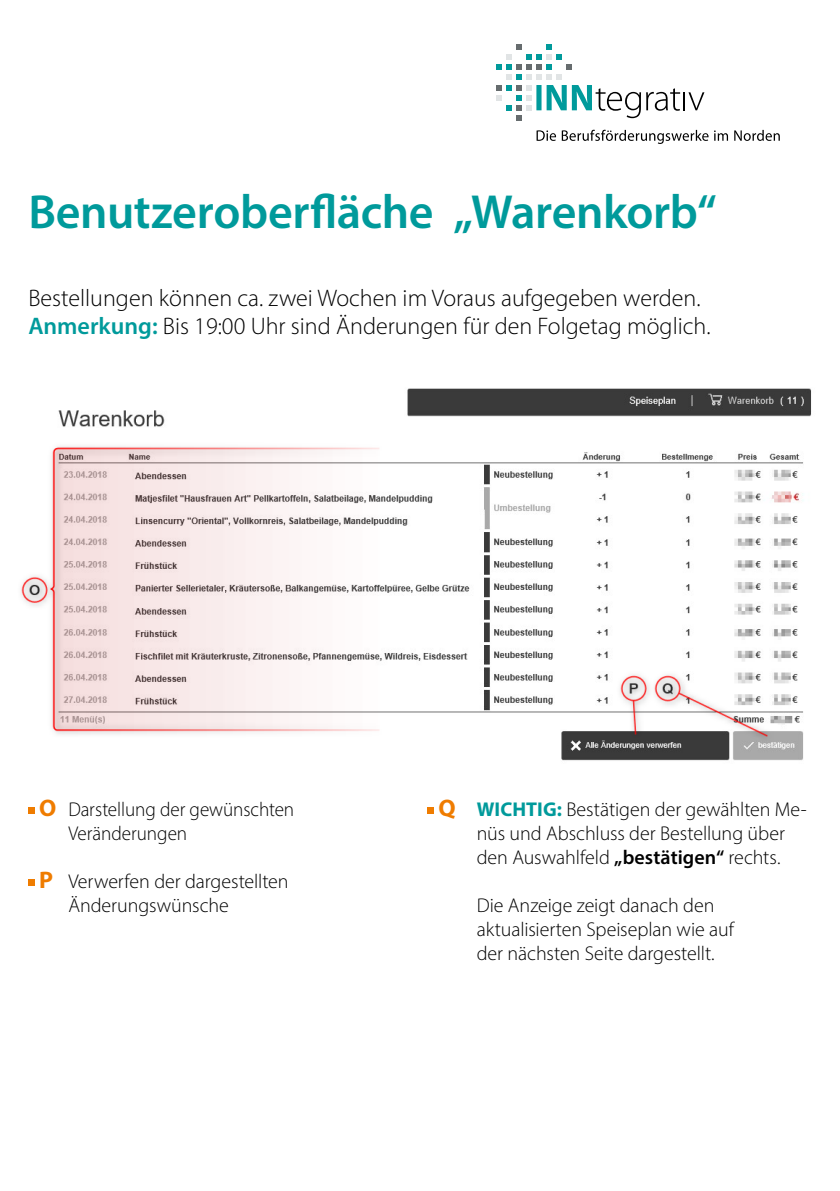
<style>
.page{position:relative;width:840px;height:1191px;background:#fff}
.page>*{position:absolute;margin:0;border:0;box-sizing:border-box;transform-origin:0 0}
.t1{font:600 48px "Myriad Pro";letter-spacing:-.01em;color:#009a9b}
.t2{font:300 24px/28px "Myriad Pro";color:#000}
.t3{font:700 24px "Myriad Pro";color:#ef7c00}
.t4{font:300 20px/24px "Myriad Pro";letter-spacing:-.005em;color:#000}
.t5{font:300 20px/24px "Myriad Pro";letter-spacing:-.005em;color:#000;scale:.96 1}
.s1{font-weight:600;color:#009a9b}
.s2{font-weight:700;font-size:24px;color:#ef7c00}
.s3{font-weight:700;color:#009a9b}
.s4{font-weight:600}
</style>
<div class="page">
<svg style="left:536px;top:130px;width:243px;height:14px"></svg>
<svg style="left:496px;top:45px;width:208px;height:75px"></svg>
<img style="left:21px;top:388px;width:791px;height:373px">
<svg style="left:28px;top:807px;width:6px;height:6px"></svg>
<svg style="left:28px;top:879px;width:6px;height:6px"></svg>
<svg style="left:427px;top:807px;width:6px;height:6px"></svg>
<h1 class="t1" style="left:28px;top:182px;width:689px">Benutzeroberfläche „Warenkorb“</h1>
<p class="t2" style="left:28px;top:284px;width:683px">Bestellungen können ca. zwei Wochen im Voraus aufgegeben werden.<br><span class="s1">Anmerkung:</span> Bis 19:00 Uhr sind Änderungen für den Folgetag möglich.</p>
<p class="t3" style="left:39px;top:792px;width:19px">O</p>
<p class="t3" style="left:39px;top:864px;width:15px">P</p>
<p class="t5" style="left:68px;top:797px;width:236px">Darstellung der gewünschten<br>Veränderungen</p>
<p class="t4" style="left:68px;top:869px;width:222px">Verwerfen der dargestellten<br>Änderungswünsche</p>
<p class="t4" style="left:476px;top:797px;width:331px;text-indent:-38px"><span class="s2">Q</span> <span class="s3">WICHTIG:</span> Bestätigen der gewählten Me&shy;nüs und Abschluss der Bestellung über den Auswahlfeld <span class="s4">„bestätigen“</span> rechts.</p>
<p class="t4" style="left:476px;top:893px;width:259px">Die Anzeige zeigt danach den aktualisierten Speiseplan wie auf der nächsten Seite dargestellt.</p>
</div>
